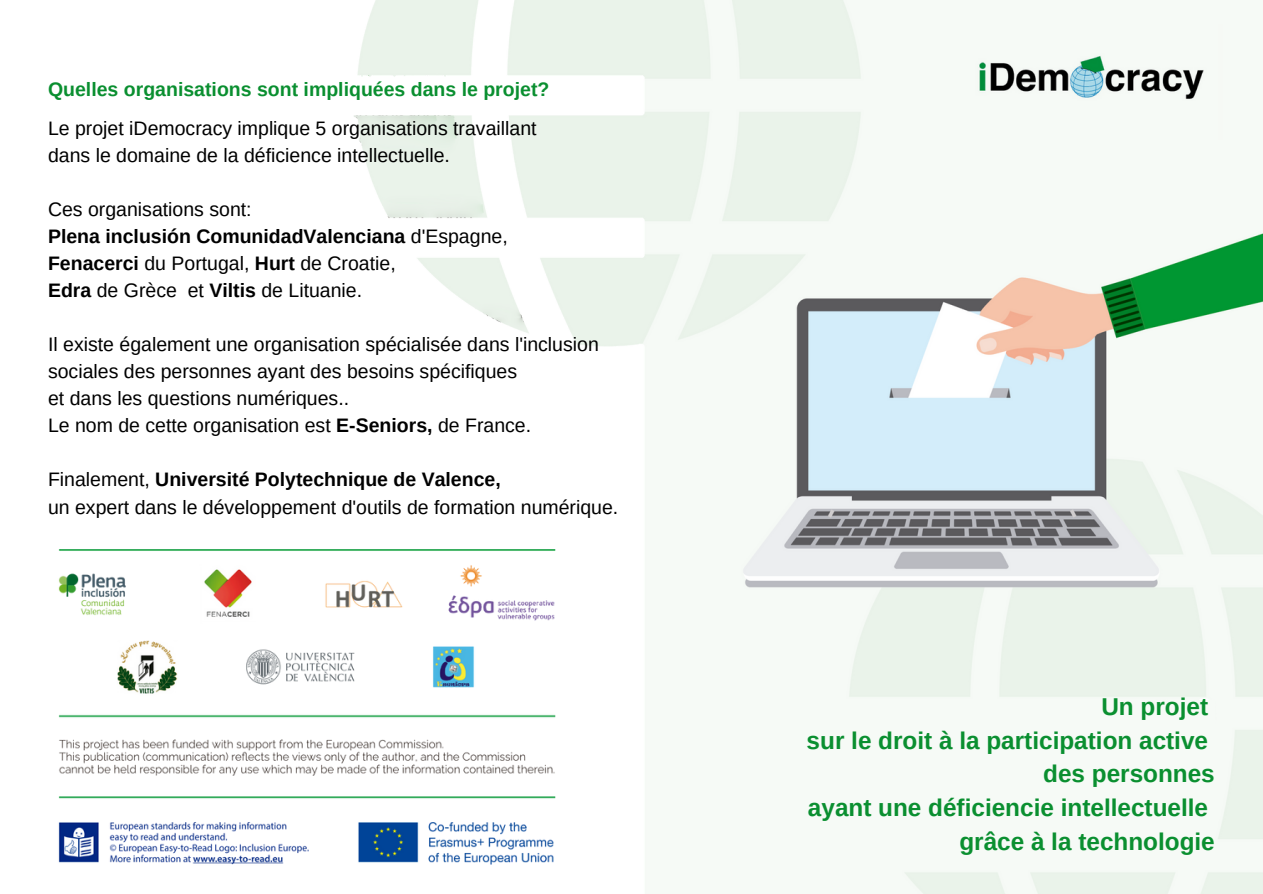
<style>
.page{position:relative;width:1263px;height:894px;background:#fff}
.page>*{position:absolute;margin:0;border:0;box-sizing:border-box;transform-origin:0 0}
.t1{font:700 24.3px/33.8px "Arimo";color:#0a8f30;text-align:right}
.t2{font:19.5px/27px "Arimo";color:#000}
.t3{font:700 19.5px "Arimo";color:#0a8f30}
.s1{font-weight:700}
</style>
<div class="page">
<img style="left:354px;top:0;width:909px;height:893px">
<div style="left:827px;top:699px;width:388px;height:150px;background:#f6faf6"></div>
<img style="left:58px;top:534px;width:513px;height:359px">
<p class="t3" style="left:48px;top:78px;width:503px">Quelles organisations sont impliquées dans le projet?</p>
<p class="t2" style="left:48px;top:115px;width:490px">Le projet iDemocracy implique 5 organisations travaillant dans le domaine de la déficience intellectuelle.</p>
<p class="t2" style="left:48px;top:196px;width:461px">Ces organisations sont:<br><span class="s1">Plena inclusión ComunidadValenciana</span> d'Espagne, <span class="s1">Fenacerci</span> du Portugal, <span class="s1">Hurt</span> de Croatie,<br><span class="s1">Edra</span> de Grèce et <span class="s1">Viltis</span> de Lituanie.</p>
<p class="t2" style="left:48px;top:331px;width:552px">Il existe également une organisation spécialisée dans l'inclusion sociales des personnes ayant des besoins spécifiques<br>et dans les questions numériques..<br>Le nom de cette organisation est <span class="s1">E-Seniors,</span> de France.</p>
<p class="t2" style="left:48px;top:466px;width:572px">Finalement, <span class="s1">Université Polytechnique de Valence,<br></span>un expert dans le développement d'outils de formation numérique.</p>
<p class="t1" style="left:807px;top:689px;width:410px">Un projet<br>sur le droit à la participation active des personnes<br>ayant une déficiencie intellectuelle grâce à la technologie</p>
</div>
